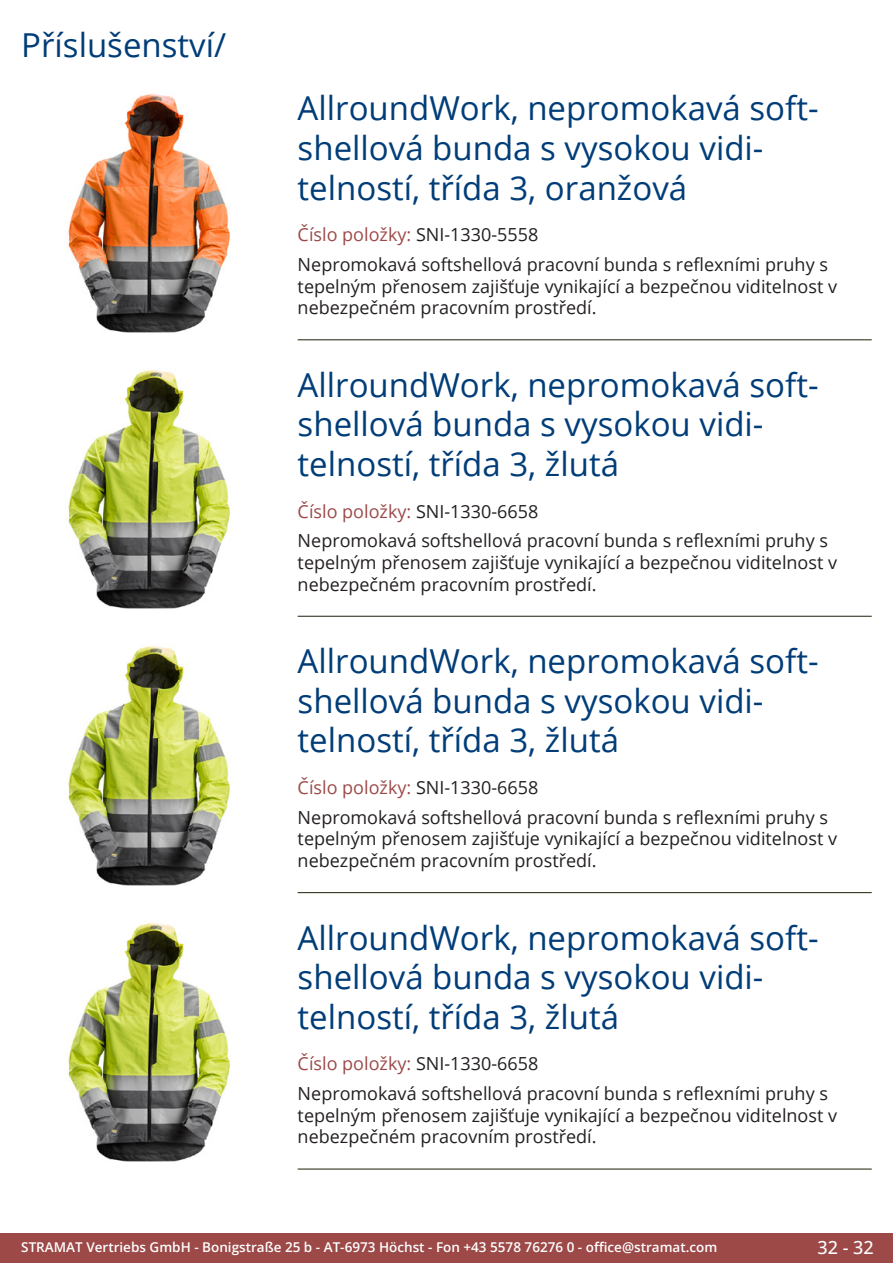
<style>
.page{position:relative;width:893px;height:1263px;background:#fff}
.page>*{position:absolute;margin:0;border:0;box-sizing:border-box;transform-origin:0 0}
.Produkttitel{font:33px/39.6px "Open Sans";color:#003d78}
.RastTitel{font:33px "Open Sans";color:#003d78}
.Beschreibung_Text{font:18px/21.6px "Open Sans";color:#231f20}
.TechDaten_Überschrif{font:18px "Open Sans";color:#9c4948}
.t1{font:500 18px "Open Sans";color:#fff}
.t2{font:600 13.5px "Open Sans";color:#fff}
.s1{color:#231f20}
</style>
<div class="page">
<div style="left:0;top:1233px;width:893px;height:30px;background:#9c4948"></div>
<hr style="left:298px;top:340px;width:574px;height:1px;background:#201d08">
<hr style="left:298px;top:616px;width:574px;height:1px;background:#201d08">
<hr style="left:298px;top:892px;width:574px;height:1px;background:#201d08">
<hr style="left:298px;top:1169px;width:574px;height:1px;background:#201d08">
<img style="left:68px;top:94px;width:162px;height:239px">
<img style="left:68px;top:370px;width:162px;height:239px">
<img style="left:68px;top:646px;width:162px;height:240px">
<img style="left:68px;top:923px;width:162px;height:239px">
<p class="RastTitel" style="left:21px;top:22px;width:206px">Příslušenství/</p>
<p class="Produkttitel" style="left:298px;top:88px;width:520px">AllroundWork, nepromokavá soft&shy;shellová bunda s vysokou vidi&shy;telností, třída 3, oranžová</p>
<p class="TechDaten_Überschrif" style="left:298px;top:222px;width:242px">Číslo položky: <span class="s1">SNI-1330-5558</span></p>
<p class="Beschreibung_Text" style="left:298px;top:253px;width:541px">Nepromokavá softshellová pracovní bunda s reflexními pruhy s tepelným přenosem zajišťuje vynikající a bezpečnou viditelnost v nebezpečném pracovním prostředí.</p>
<p class="Produkttitel" style="left:298px;top:364px;width:520px">AllroundWork, nepromokavá soft&shy;shellová bunda s vysokou vidi&shy;telností, třída 3, žlutá</p>
<p class="TechDaten_Überschrif" style="left:298px;top:499px;width:242px">Číslo položky: <span class="s1">SNI-1330-6658</span></p>
<p class="Beschreibung_Text" style="left:298px;top:530px;width:541px">Nepromokavá softshellová pracovní bunda s reflexními pruhy s tepelným přenosem zajišťuje vynikající a bezpečnou viditelnost v nebezpečném pracovním prostředí.</p>
<p class="Produkttitel" style="left:298px;top:640px;width:520px">AllroundWork, nepromokavá soft&shy;shellová bunda s vysokou vidi&shy;telností, třída 3, žlutá</p>
<p class="TechDaten_Überschrif" style="left:298px;top:775px;width:242px">Číslo položky: <span class="s1">SNI-1330-6658</span></p>
<p class="Beschreibung_Text" style="left:298px;top:806px;width:541px">Nepromokavá softshellová pracovní bunda s reflexními pruhy s tepelným přenosem zajišťuje vynikající a bezpečnou viditelnost v nebezpečném pracovním prostředí.</p>
<p class="Produkttitel" style="left:298px;top:917px;width:520px">AllroundWork, nepromokavá soft&shy;shellová bunda s vysokou vidi&shy;telností, třída 3, žlutá</p>
<p class="TechDaten_Überschrif" style="left:298px;top:1051px;width:242px">Číslo položky: <span class="s1">SNI-1330-6658</span></p>
<p class="Beschreibung_Text" style="left:298px;top:1082px;width:541px">Nepromokavá softshellová pracovní bunda s reflexními pruhy s tepelným přenosem zajišťuje vynikající a bezpečnou viditelnost v nebezpečném pracovním prostředí.</p>
<p class="t2" style="left:21px;top:1238px;width:698px">STRAMAT Vertriebs GmbH - Bonigstraße 25 b - AT-6973 Höchst - Fon +43 5578 76276 0 - office@stramat.com</p>
<p class="t1" style="left:817px;top:1234px;width:58px">32 - 32</p>
</div>
